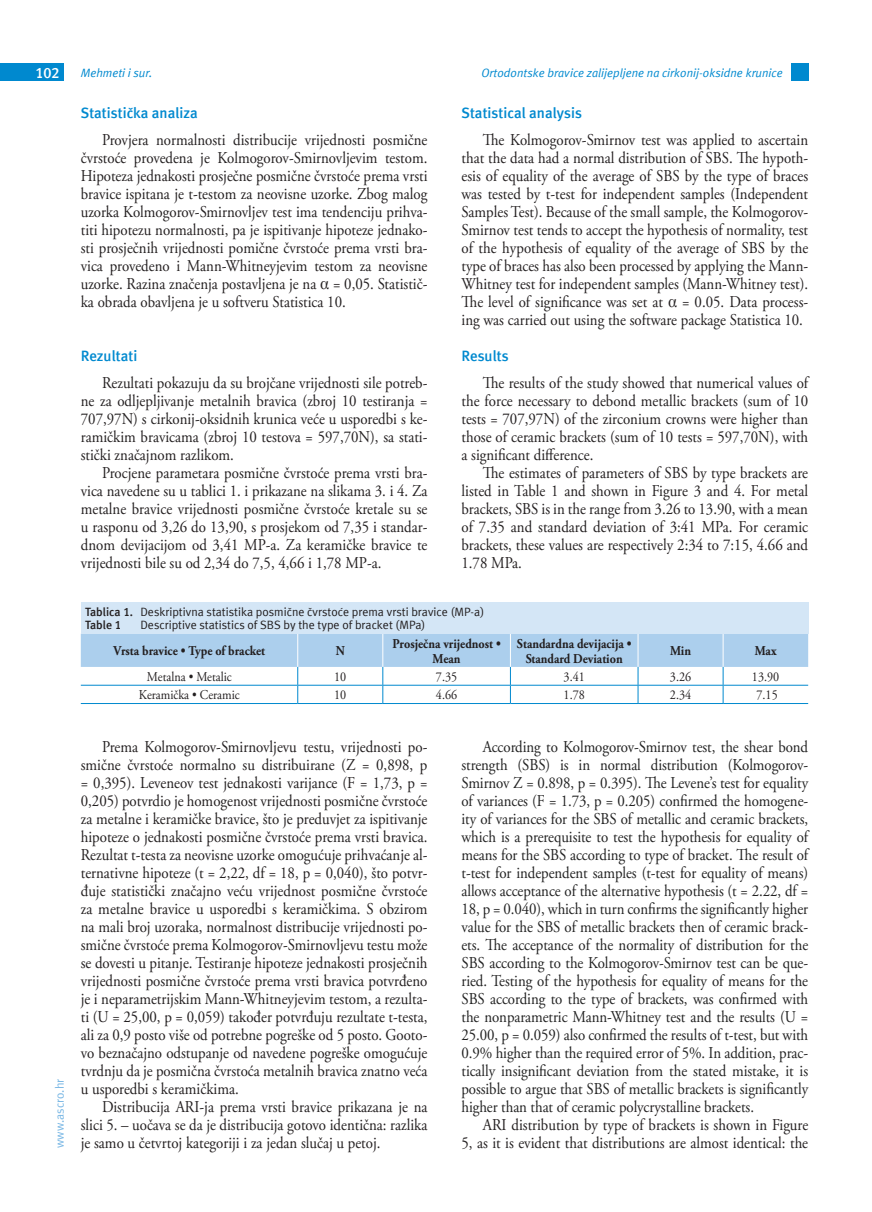
<style>
.page{position:relative;width:872px;height:1212px;background:#fff}
.page>*{position:absolute;margin:0;border:0;box-sizing:border-box;transform-origin:0 0}
.t1{font:16.5px/18px "Adobe Garamond Pro";color:#231f20;text-align:justify;scale:.9 1}
.t2{font:16.5px/18px "Adobe Garamond Pro";letter-spacing:-.005em;color:#222;text-align:justify;scale:.9 1}
.t3{font:700 15px "Meta ASC";color:#0089cf}
.t4{font:700 15px "Meta ASC";color:#fff}
.t5{font:700 13.5px/15px "Adobe Garamond Pro";color:#231f20;text-align:center;scale:.9 1}
.t6{font:13.5px "Adobe Garamond Pro";color:#231f20;scale:.9 1}
.t7{font:12px/13.5px "Meta ASC";color:#231f20}
.t8{font:italic 12px "Meta ASC";color:#0089cf}
.t9{font:12px "Meta ASC";color:#77b6e4}
.s1{font-family:"Times"}
.s2{font-weight:700}
.s3{color:#231f20}
</style>
<div class="page">
<div style="left:791px;top:64px;width:17px;height:17px;background:#0089cf"></div>
<div style="left:0;top:64px;width:64px;height:17px;background:#0089cf"></div>
<svg style="left:81px;top:634px;width:727px;height:69px"></svg>
<hr style="left:81px;top:703px;width:217px;height:1px;background:#0089cf">
<hr style="left:298px;top:703px;width:85px;height:1px;background:#0089cf">
<hr style="left:383px;top:703px;width:127px;height:1px;background:#0089cf">
<hr style="left:510px;top:703px;width:128px;height:1px;background:#0089cf">
<hr style="left:638px;top:703px;width:85px;height:1px;background:#0089cf">
<hr style="left:723px;top:703px;width:85px;height:1px;background:#0089cf">
<div style="left:81px;top:602px;width:727px;height:32px;background:#d4e6f6"></div>
<p class="t4" style="left:35px;top:64px;width:26px">102</p>
<p class="t8" style="left:81px;top:66px;width:73px">Mehmeti i sur.</p>
<p class="t8" style="left:481px;top:66px;width:302px">Ortodontske bravice zalijepljene na cirkonij-oksidne krunice</p>
<p class="t3" style="left:461px;top:104px;width:122px">Statistical analysis</p>
<p class="t1" style="left:461px;top:131px;width:387px;text-indent:21px">The Kolmogorov-Smirnov test was applied to ascertain that the data had a normal distribution of SBS. The hypoth&shy;esis of equality of the average of SBS by the type of braces was tested by t-test for independent samples (Independent Samples Test). Because of the small sample, the Kolmogorov-Smirnov test tends to accept the hypothesis of normality, test of the hypothesis of equality of the average of SBS by the type of braces has also been processed by applying the Mann-Whitney test for independent samples (Mann-Whitney test).<br>The level of significance was set at <span class="s1">α</span> = 0.05. Data process&shy;ing was carried out using the software package Statistica 10.</p>
<p class="t3" style="left:461px;top:347px;width:49px">Results</p>
<p class="t1" style="left:461px;top:374px;width:387px;text-indent:21px">The results of the study showed that numerical values of the force necessary to debond metallic brackets (sum of 10 tests = 707,97N) of the zirconium crowns were higher than those of ceramic brackets (sum of 10 tests = 597,70N), with a significant difference.</p>
<p class="t1" style="left:461px;top:464px;width:387px;text-indent:21px">The estimates of parameters of SBS by type brackets are listed in Table 1 and shown in Figure 3 and 4. For metal brackets, SBS is in the range from 3.26 to 13.90, with a mean of 7.35 and standard deviation of 3:41 MPa. For ceramic brackets, these values are respectively 2:34 to 7:15, 4.66 and 1.78 MPa.</p>
<p class="t3" style="left:81px;top:104px;width:119px">Statistička analiza</p>
<p class="t1" style="left:81px;top:131px;width:387px;text-indent:21px">Provjera normalnosti distribucije vrijednosti posmične čvrstoće provedena je Kolmogorov-Smirnovljevim testom.<br>Hipoteza jednakosti prosječne posmične čvrstoće prema vrsti bravice ispitana je t-testom za neovisne uzorke. Zbog malog uzorka Kolmogorov-Smirnovljev test ima tendenciju prihva&shy;titi hipotezu normalnosti, pa je ispitivanje hipoteze jednako&shy;sti prosječnih vrijednosti pomične čvrstoće prema vrsti bra&shy;vica provedeno i Mann-Whitneyjevim testom za neovisne uzorke. Razina značenja postavljena je na <span class="s1">α</span> = 0,05. Statistič&shy;ka obrada obavljena je u softveru Statistica 10.</p>
<p class="t3" style="left:81px;top:347px;width:58px">Rezultati</p>
<p class="t1" style="left:81px;top:374px;width:387px;text-indent:21px">Rezultati pokazuju da su brojčane vrijednosti sile potreb&shy;ne za odljepljivanje metalnih bravica (zbroj 10 testiranja = 707,97N) s cirkonij-oksidnih krunica veće u usporedbi s ke&shy;ramičkim bravicama (zbroj 10 testova = 597,70N), sa stati&shy;stički značajnom razlikom.</p>
<p class="t1" style="left:81px;top:464px;width:387px;text-indent:21px">Procjene parametara posmične čvrstoće prema vrsti bra&shy;vica navedene su u tablici 1. i prikazane na slikama 3. i 4. Za metalne bravice vrijednosti posmične čvrstoće kretale su se u rasponu od 3,26 do 13,90, s prosjekom od 7,35 i standar&shy;dnom devijacijom od 3,41 MP-a. Za keramičke bravice te vrijednosti bile su od 2,34 do 7,5, 4,66 i 1,78 MP-a.</p>
<p class="t7" style="left:85px;top:605px;width:400px"><span class="s2">Tablica 1.</span> Deskriptivna statistika posmične čvrstoće prema vrsti bravice (MP-a)<br><span class="s2">Table 1</span></p>
<p class="t7" style="left:140px;top:618px;width:287px">Descriptive statistics of SBS by the type of bracket (MPa)</p>
<p class="t9" style="left:53px;top:1148px;width:71px;rotate:-90deg">www.ascro.hr</p>
<p class="t5" style="left:113px;top:644px;width:170px">Vrsta bravice • Type of bracket</p>
<p class="t5" style="left:336px;top:644px;width:12px">N</p>
<p class="t5" style="left:392px;top:636px;width:122px">Prosječna vrijednost •<br>Mean</p>
<p class="t5" style="left:517px;top:636px;width:129px">Standardna devijacija •<br>Standard Deviation</p>
<p class="t5" style="left:670px;top:644px;width:25px">Min</p>
<p class="t5" style="left:754px;top:644px;width:26px">Max</p>
<p class="t6" style="left:147px;top:668px;width:96px">Metalna • Metalic</p>
<p class="t6" style="left:334px;top:668px;width:15px">10</p>
<p class="t6" style="left:436px;top:668px;width:25px">7.35</p>
<p class="t6" style="left:563px;top:668px;width:25px">3.41</p>
<p class="t6" style="left:670px;top:668px;width:25px">3.26</p>
<p class="t6" style="left:752px;top:668px;width:32px">13.90</p>
<p class="t6" style="left:139px;top:687px;width:114px">Keramička • Ceramic</p>
<p class="t6" style="left:334px;top:687px;width:15px">10</p>
<p class="t6" style="left:436px;top:687px;width:25px">4.66</p>
<p class="t6" style="left:563px;top:687px;width:25px">1.78</p>
<p class="t6" style="left:670px;top:687px;width:25px">2.34</p>
<p class="t6" style="left:756px;top:687px;width:25px">7.15</p>
<p class="t1" style="left:81px;top:738px;width:387px;text-indent:21px">Prema Kolmogorov-Smirnovljevu testu, vrijednosti po&shy;smične čvrstoće normalno su distribuirane (Z = 0,898, p = 0,395). Leveneov test jednakosti varijance (F = 1,73, p = 0,205) potvrdio je homogenost vrijednosti posmične čvrstoće za metalne i keramičke bravice, što je preduvjet za ispitivanje hipoteze o jednakosti posmične čvrstoće prema vrsti bravica.<br>Rezultat t-testa za neovisne uzorke omogućuje prihvaćanje al&shy;ternativne hipoteze (t = 2,22, df = 18, p = 0,040), što potvr&shy;đuje statistički značajno veću vrijednost posmične čvrstoće za metalne bravice u usporedbi s keramičkima. S obzirom na mali broj uzoraka, normalnost distribucije vrijednosti po&shy;smične čvrstoće prema Kolmogorov-Smirnovljevu testu može se dovesti u pitanje. Testiranje hipoteze jednakosti prosječnih vrijednosti posmične čvrstoće prema vrsti bravica potvrđeno je i neparametrijskim Mann-Whitneyjevim testom, a rezulta&shy;ti (U = 25,00, p = 0,059) također potvrđuju rezultate t-testa, ali za 0,9 posto više od potrebne pogreške od 5 posto. Gooto&shy;vo beznačajno odstupanje od navedene pogreške omogućuje tvrdnju da je posmična čvrstoća metalnih bravica znatno veća u usporedbi s keramičkima.</p>
<p class="t1" style="left:81px;top:1098px;width:387px;text-indent:21px">Distribucija ARI-ja prema vrsti bravice prikazana je na slici 5. – uočava se da je distribucija gotovo identična: razlika je samo u četvrtoj kategoriji i za jedan slučaj u petoj.</p>
<p class="t2" style="left:461px;top:738px;width:387px;text-indent:21px">According to Kolmogorov-Smirnov test, the shear bond strength (SBS) is in normal distribution (Kolmogorov-Smirnov Z = 0.898, p = 0.395). The Levene’s test for equality of variances (F = 1.73, p = 0.205) confirmed the homogene&shy;ity of variances for the SBS of metallic and ceramic brackets, which is a prerequisite to test the hypothesis for equality of means for the SBS according to type of bracket. The result of t-test for independent samples (t-test for equality of means) allows acceptance of the alternative hypothesis (t = 2.22, df = 18, p = 0.040), which in turn confirms the significantly higher value for the SBS of metallic brackets then of ceramic brack&shy;ets. The acceptance of the normality of distribution for the SBS according to the Kolmogorov-Smirnov test can be que&shy;ried. Testing of the hypothesis for equality of means for the SBS according to the type of brackets, was confirmed with the nonparametric Mann-Whitney test and the results (U = 25.00, p = 0.059) also confirmed the results of t-test, but with 0.9% higher than the required error of 5%. In addition, prac&shy;tically insignificant deviation from the stated mistake, it is possible to argue that SBS of metallic brackets is significantly higher than that of ceramic <span class="s3">polycrystalline</span> brackets.</p>
<p class="t1" style="left:461px;top:1116px;width:387px;text-align:right">ARI distribution by type of brackets is shown in Figure<br>5, as it is evident that distributions are almost identical: the</p>
</div>
